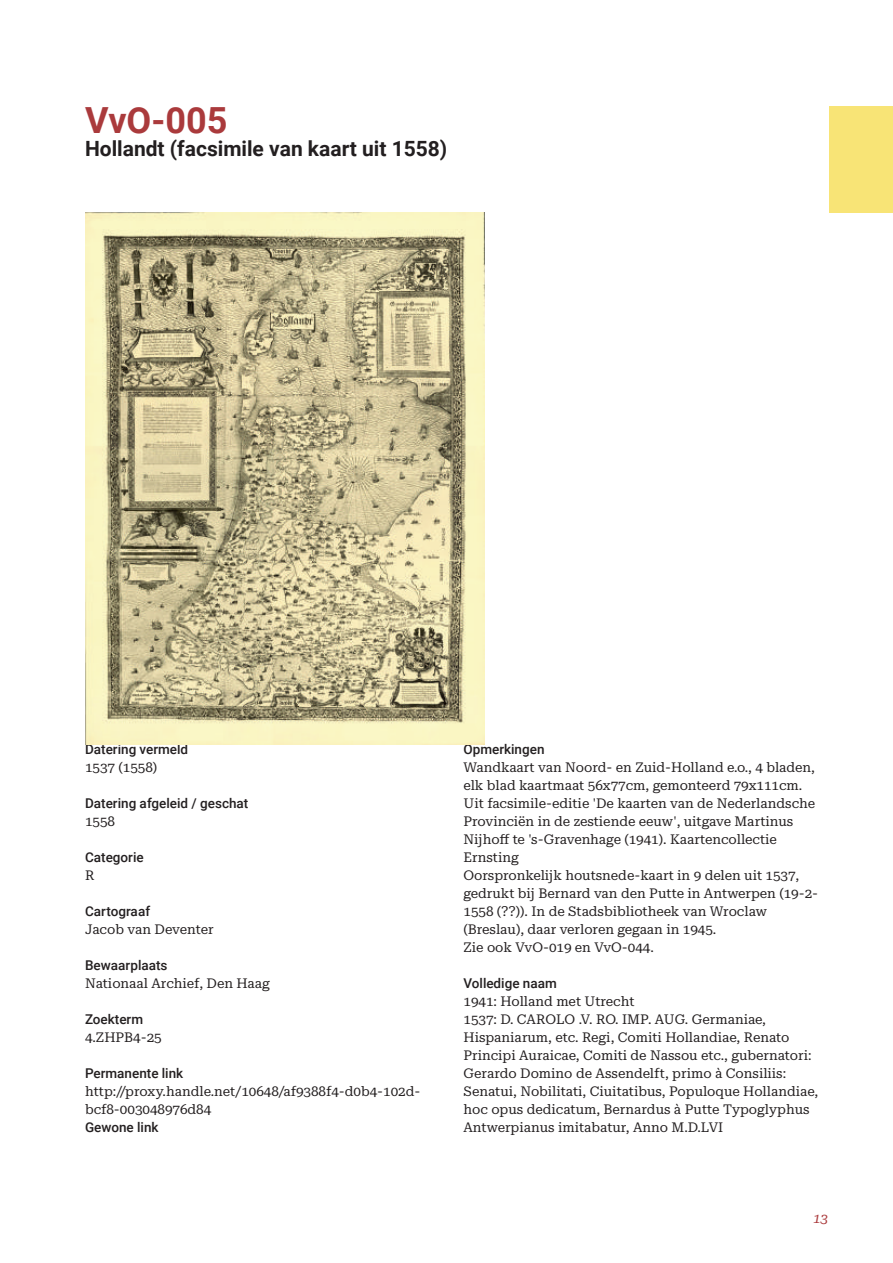
<style>
.page{position:relative;width:893px;height:1263px;background:#fff}
.page>*{position:absolute;margin:0;border:0;box-sizing:border-box;transform-origin:0 0}
.t1{font:700 36px "Roboto";color:#aa3a3c}
.t2{font:700 21px "Roboto";color:#231f20}
.t3{font:13.5px/18px "Roboto Serif 20 pt";color:#231f20}
.t4{font:500 13.5px "Roboto";color:#231f20}
.t5{font:italic 13.5px "Roboto Serif 20 pt";color:#aa3a3c}
</style>
<div class="page">
<img style="left:85px;top:213px;width:400px;height:531px">
<div style="left:829px;top:106px;width:64px;height:107px;background:#f8e476"></div>
<h1 class="t1" style="left:85px;top:100px;width:144px">VvO-005</h1>
<h2 class="t2" style="left:85px;top:136px;width:363px">Hollandt (facsimile van kaart uit 1558)</h2>
<p class="t4" style="left:85px;top:742px;width:105px">Datering vermeld</p>
<p class="t3" style="left:85px;top:760px;width:74px">1537 (1558)</p>
<p class="t4" style="left:85px;top:796px;width:165px">Datering afgeleid / geschat</p>
<p class="t3" style="left:85px;top:814px;width:32px">1558</p>
<p class="t4" style="left:85px;top:850px;width:60px">Categorie</p>
<p class="t3" style="left:85px;top:868px;width:11px">R</p>
<p class="t4" style="left:85px;top:904px;width:67px">Cartograaf</p>
<p class="t3" style="left:85px;top:922px;width:130px">Jacob van Deventer</p>
<p class="t4" style="left:85px;top:958px;width:84px">Bewaarplaats</p>
<p class="t3" style="left:85px;top:976px;width:186px">Nationaal Archief, Den Haag</p>
<p class="t4" style="left:85px;top:1012px;width:60px">Zoekterm</p>
<p class="t3" style="left:85px;top:1030px;width:78px">4.ZHPB4-25</p>
<p class="t4" style="left:85px;top:1066px;width:100px">Permanente link</p>
<p class="t3" style="left:85px;top:1084px;width:337px">http://proxy.handle.net/10648/af9388f4-d0b4-102d&shy;bcf8-003048976d84</p>
<p class="t4" style="left:85px;top:1120px;width:75px">Gewone link</p>
<p class="t4" style="left:463px;top:742px;width:83px">Opmerkingen</p>
<p class="t3" style="left:463px;top:760px;width:356px">Wandkaart van Noord- en Zuid-Holland e.o., 4 bladen, elk blad kaartmaat 56x77cm, gemonteerd 79x111cm.<br>Uit facsimile-editie 'De kaarten van de Nederlandsche Provinciën in de zestiende eeuw', uitgave Martinus Nĳhoff te 's-Gravenhage (1941). Kaartencollectie Ernsting<br>Oorspronkelĳk houtsnede-kaart in 9 delen uit 1537, gedrukt bĳ Bernard van den Putte in Antwerpen (19-2- 1558 (??)). In de Stadsbibliotheek van Wroclaw (Breslau), daar verloren gegaan in 1945.<br>Zie ook VvO-019 en VvO-044.</p>
<p class="t4" style="left:463px;top:976px;width:95px">Volledige naam</p>
<p class="t3" style="left:463px;top:994px;width:356px">1941: Holland met Utrecht<br>1537: D. CAROLO .V. RO. IMP. AUG. Germaniae, Hispaniarum, etc. Regi, Comiti Hollandiae, Renato Principi Auraicae, Comiti de Nassou etc., gubernatori:<br>Gerardo Domino de Assendelft, primo à Consiliis:<br>Senatui, Nobilitati, Ciuitatibus, Populoque Hollandiae, hoc opus dedicatum, Bernardus à Putte Typoglyphus Antwerpianus imitabatur, Anno M.D.LVI</p>
<p class="t5" style="left:813px;top:1213px;width:17px">13</p>
</div>
